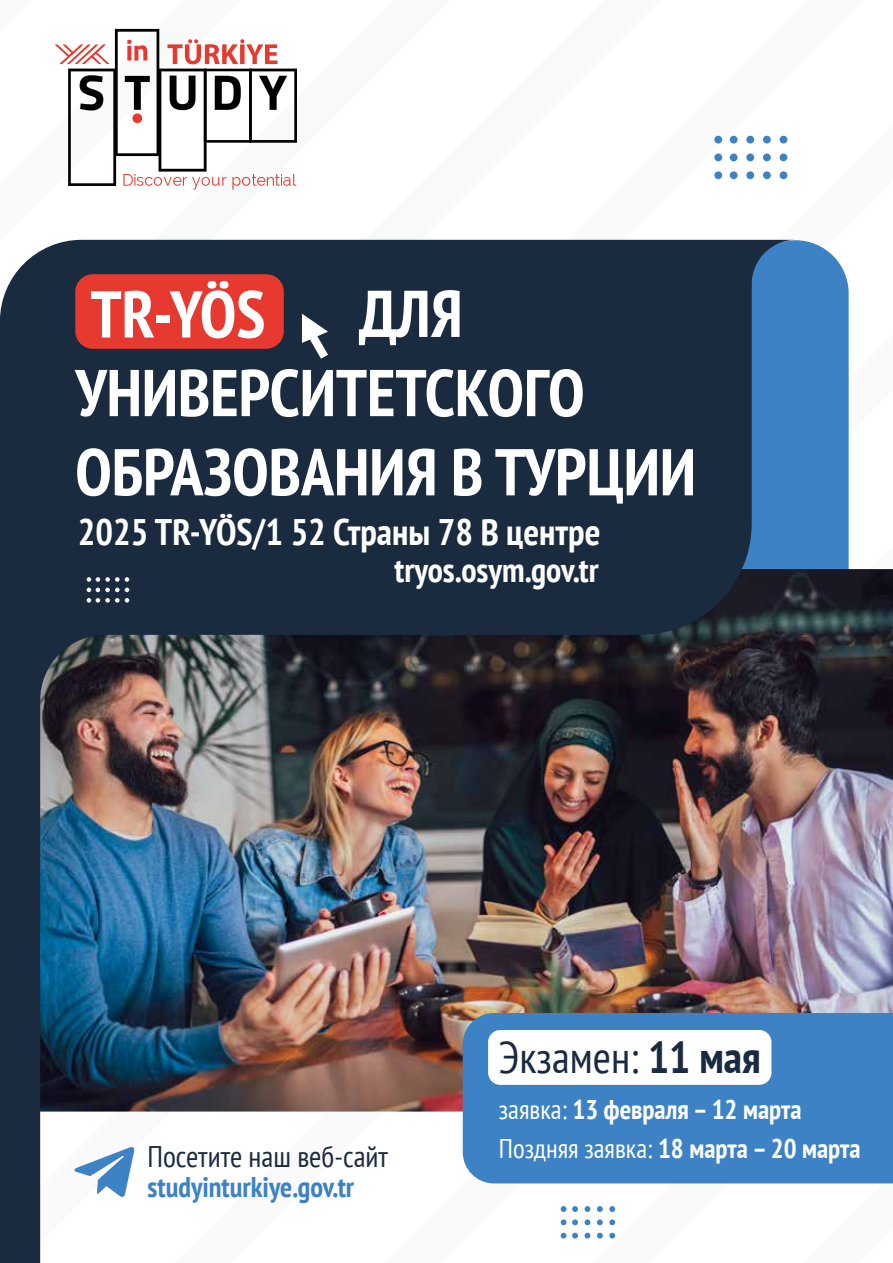
<style>
.page{position:relative;width:893px;height:1263px;background:#fff}
.page>*{position:absolute;margin:0;border:0;box-sizing:border-box;transform-origin:0 0}
.t1{font:700 condensed 66px/79.2px "PT Sans";color:#fff}
.t2{font:condensed 44.25px "PT Sans";color:#1b2b3f}
.t3{font:700 condensed 36.9px "PT Sans";color:#fff}
.t4{font:700 condensed 34.05px "PT Sans";color:#fff}
.t5{font:condensed 29.7px "PT Sans";color:#1b2b3f}
.t6{font:700 condensed 28.5px "PT Sans";color:#3c82c4}
.t7{font:700 condensed 27px/38.5px "PT Sans";color:#fff}
.s1{font-weight:700}
.s2{font-weight:400}
</style>
<div class="page">
<div style="left:796px;top:240px;width:53px;height:329px;background:#3c82c4"></div>
<img style="left:796px;top:569px;width:97px;height:444px">
<img style="left:0;top:240px;width:796px;height:1023px">
<div style="left:730px;top:136px;width:8px;height:8px;background:#3c82c4;border-radius:50%"></div>
<div style="left:730px;top:154px;width:8px;height:7px;background:#3c82c4;border-radius:50%"></div>
<div style="left:730px;top:171px;width:8px;height:8px;background:#3c82c4;border-radius:50%"></div>
<div style="left:714px;top:136px;width:8px;height:8px;background:#3c82c4;border-radius:50%"></div>
<div style="left:714px;top:154px;width:8px;height:7px;background:#3c82c4;border-radius:50%"></div>
<div style="left:714px;top:171px;width:8px;height:8px;background:#3c82c4;border-radius:50%"></div>
<div style="left:746px;top:136px;width:8px;height:8px;background:#3c82c4;border-radius:50%"></div>
<div style="left:746px;top:154px;width:8px;height:7px;background:#3c82c4;border-radius:50%"></div>
<div style="left:746px;top:171px;width:8px;height:8px;background:#3c82c4;border-radius:50%"></div>
<div style="left:763px;top:136px;width:8px;height:8px;background:#3c82c4;border-radius:50%"></div>
<div style="left:763px;top:154px;width:8px;height:7px;background:#3c82c4;border-radius:50%"></div>
<div style="left:763px;top:171px;width:8px;height:8px;background:#3c82c4;border-radius:50%"></div>
<div style="left:780px;top:136px;width:7px;height:8px;background:#3c82c4;border-radius:50%"></div>
<div style="left:780px;top:154px;width:7px;height:7px;background:#3c82c4;border-radius:50%"></div>
<div style="left:780px;top:171px;width:7px;height:8px;background:#3c82c4;border-radius:50%"></div>
<svg style="left:87px;top:577px;width:42px;height:5px"></svg>
<svg style="left:87px;top:588px;width:42px;height:4px"></svg>
<svg style="left:87px;top:598px;width:42px;height:5px"></svg>
<svg style="left:55px;top:28px;width:242px;height:162px"></svg>
<svg style="left:74px;top:1146px;width:61px;height:51px"></svg>
<div style="left:75px;top:274px;width:209px;height:75px;background:#e6392f;border-radius:18px"></div>
<svg style="left:302px;top:314px;width:26px;height:45px"></svg>
<svg style="left:572px;top:1206px;width:6px;height:6px"></svg>
<svg style="left:572px;top:1219px;width:6px;height:6px"></svg>
<svg style="left:572px;top:1233px;width:6px;height:5px"></svg>
<svg style="left:561px;top:1206px;width:5px;height:6px"></svg>
<svg style="left:561px;top:1219px;width:5px;height:6px"></svg>
<svg style="left:561px;top:1233px;width:5px;height:5px"></svg>
<svg style="left:585px;top:1206px;width:5px;height:6px"></svg>
<svg style="left:585px;top:1219px;width:5px;height:6px"></svg>
<svg style="left:585px;top:1233px;width:5px;height:5px"></svg>
<svg style="left:597px;top:1206px;width:6px;height:6px"></svg>
<svg style="left:597px;top:1219px;width:6px;height:6px"></svg>
<svg style="left:597px;top:1233px;width:6px;height:5px"></svg>
<svg style="left:609px;top:1206px;width:6px;height:6px"></svg>
<svg style="left:609px;top:1219px;width:6px;height:6px"></svg>
<svg style="left:609px;top:1233px;width:6px;height:5px"></svg>
<div style="left:463px;top:1013px;width:430px;height:170px;background:#3c82c4"></div>
<div style="left:488px;top:1030px;width:283px;height:55px;background:#fff;border-radius:12px"></div>
<h1 class="t1" style="left:90px;top:273px;width:176px">TR-YÖS</h1>
<h1 class="t1" style="left:75px;top:273px;width:622px;text-indent:284px">ДЛЯ<br>УНИВЕРСИТЕТСКОГО<br>ОБРАЗОВАНИЯ В ТУРЦИИ</h1>
<h3 class="t3" style="left:78px;top:507px;width:524px">2025 TR-YÖS/1 52 Страны 78 В центре</h3>
<p class="t4" style="left:394px;top:548px;width:206px">tryos.osym.gov.tr</p>
<p class="t5" style="left:147px;top:1137px;width:242px">Посетите наш веб-сайт</p>
<p class="t6" style="left:147px;top:1168px;width:208px">studyinturkiye.gov.tr</p>
<h2 class="t2" style="left:499px;top:1029px;width:263px">Экзамен: <span class="s1">11 мая</span></h2>
<p class="t7" style="left:499px;top:1090px;width:363px"><span class="s2">заявка:</span> 13 февраля – 12 марта<br><span class="s2">Поздняя заявка:</span> 18 марта – 20 марта</p>
</div>
